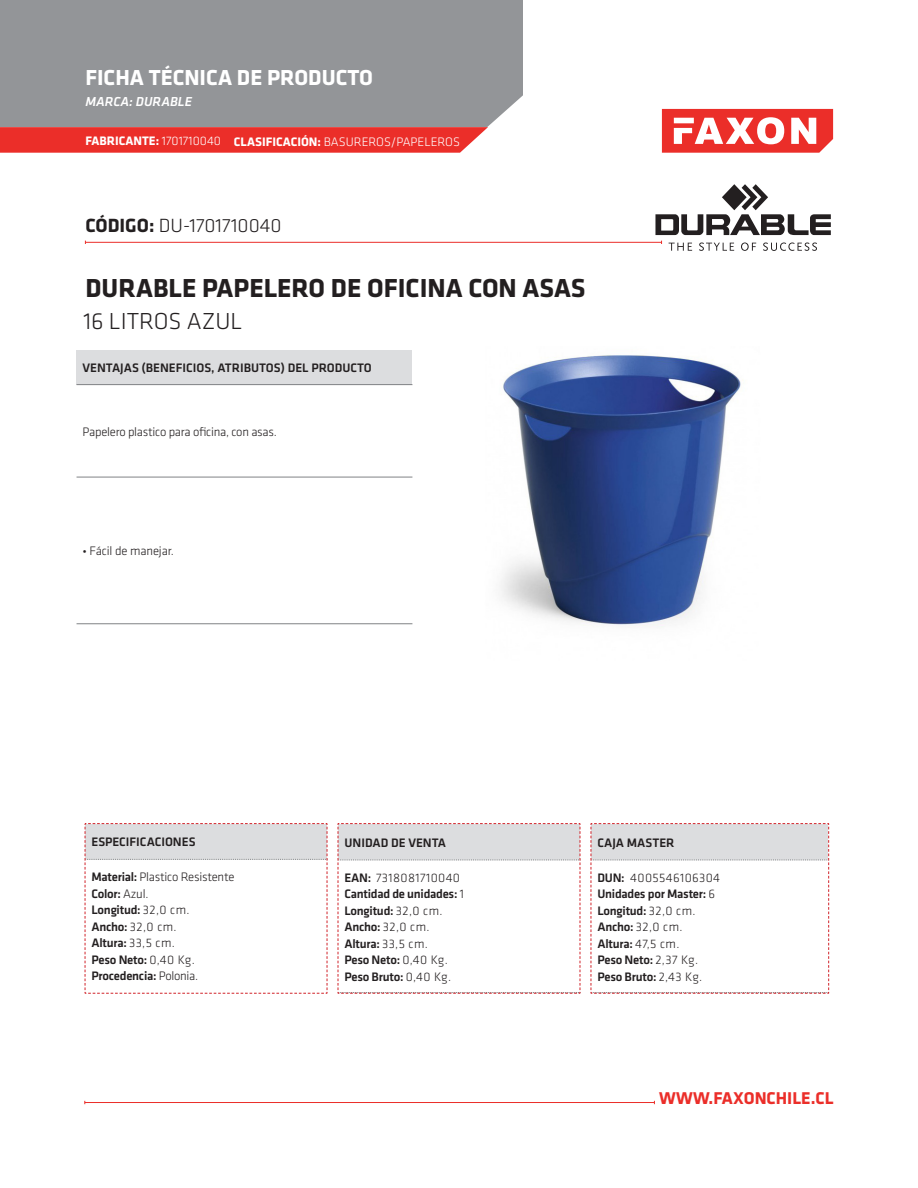
<style>
.page{position:relative;width:918px;height:1188px;background:#fff}
.page>*{position:absolute;margin:0;border:0;box-sizing:border-box;transform-origin:0 0}
.t1{font:700 27px "Klavika";color:#231f20}
.t2{font:300 24px "Klavika";color:#231f20}
.t3{font:700 22.5px "Klavika";color:#fff}
.t4{font:300 19.8px "Klavika";color:#231f20}
.t5{font:700 17.7px "Klavika";color:#eb2e29}
.t6{font:italic 500 13.5px "Klavika";color:#fff}
.t7{font:500 12.75px "Klavika";letter-spacing:-.02em;color:#231f20}
.t8{font:300 12.75px "Klavika";letter-spacing:-.02em;color:#231f20}
.t9{font:500 12.75px "Klavika";color:#231f20}
.t10{font:300 12.75px "Klavika";letter-spacing:.03em;color:#231f20}
.t11{font:300 12.75px "Klavika";color:#fff}
.t12{font:700 12.75px "Klavika";color:#fff}
.s1{font-weight:300}
.s2{font-weight:700}
.s3{font-family:"Vista Sans Reg";font-weight:400}
.s4{font-weight:500}
</style>
<div class="page">
<svg style="left:662px;top:109px;width:171px;height:44px"></svg>
<hr style="left:85px;top:242px;width:577px;height:1px;background:#eb2e29">
<div style="left:0;top:0;width:523px;height:127px;background:#939598"></div>
<svg style="left:84px;top:823px;width:244px;height:171px"></svg>
<svg style="left:337px;top:823px;width:244px;height:171px"></svg>
<svg style="left:590px;top:823px;width:240px;height:171px"></svg>
<svg style="left:0;top:127px;width:488px;height:26px;background:#eb3732"></svg>
<img style="left:500px;top:355px;width:243px;height:273px">
<div style="left:77px;top:350px;width:335px;height:35px;background:#dcdddf"></div>
<hr style="left:77px;top:624px;width:335px;height:1px;background:#808285">
<hr style="left:77px;top:384px;width:335px;height:1px;background:#808285">
<hr style="left:77px;top:477px;width:335px;height:1px;background:#808285">
<hr style="left:85px;top:1102px;width:569px;height:1px;background:#eb2e29">
<svg style="left:669px;top:243px;width:23px;height:8px"></svg>
<svg style="left:699px;top:243px;width:35px;height:8px"></svg>
<svg style="left:741px;top:243px;width:15px;height:8px"></svg>
<svg style="left:763px;top:243px;width:54px;height:8px"></svg>
<svg style="left:655px;top:184px;width:176px;height:51px"></svg>
<p class="t3" style="left:85px;top:65px;width:289px">FICHA TÉCNICA DE PRODUCTO</p>
<p class="t6" style="left:85px;top:94px;width:108px">MARCA: DURABLE</p>
<p class="t12" style="left:86px;top:134px;width:137px">FABRICANTE: <span class="s1">1701710040</span></p>
<p class="t11" style="left:234px;top:135px;width:228px"><span class="s2">CLASIFICACIÓN:</span> BASUREROS/PAPELEROS</p>
<p class="t4" style="left:85px;top:215px;width:198px"><span class="s2">CÓDIGO:</span> DU-1701710040</p>
<p class="t1" style="left:85px;top:274px;width:502px">DURABLE PAPELERO DE OFICINA CON ASAS</p>
<p class="t2" style="left:83px;top:308px;width:160px">16 LITROS AZUL</p>
<p class="t9" style="left:83px;top:361px;width:291px">VENTAJAS (BENEFICIOS, ATRIBUTOS) DEL PRODUCTO</p>
<p class="t8" style="left:83px;top:424px;width:196px">Papelero plastico para oficina, con asas.</p>
<p class="t8" style="left:83px;top:544px;width:93px"><span class="s3">•</span> Fácil de manejar.</p>
<p class="t9" style="left:91px;top:835px;width:106px">ESPECIFICACIONES</p>
<p class="t8" style="left:91px;top:870px;width:145px"><span class="s4">Material:</span> Plastico Resistente</p>
<p class="t7" style="left:91px;top:887px;width:58px">Color: <span class="s1">Azul.</span></p>
<p class="t7" style="left:91px;top:903px;width:100px">Longitud: <span class="s1">32,0 cm.</span></p>
<p class="t8" style="left:91px;top:920px;width:87px"><span class="s4">Ancho:</span> 32,0 cm.</p>
<p class="t7" style="left:91px;top:936px;width:85px">Altura: <span class="s1">33,5 cm.</span></p>
<p class="t7" style="left:91px;top:953px;width:105px">Peso Neto: <span class="s1">0,40 Kg.</span></p>
<p class="t7" style="left:91px;top:969px;width:108px">Procedencia: <span class="s1">Polonia.</span></p>
<p class="t9" style="left:344px;top:836px;width:103px">UNIDAD DE VENTA</p>
<p class="t10" style="left:344px;top:870px;width:117px"><span class="s4">EAN:</span> 7318081710040</p>
<p class="t7" style="left:344px;top:887px;width:121px">Cantidad de unidades: <span class="s1">1</span></p>
<p class="t7" style="left:344px;top:903px;width:100px">Longitud: <span class="s1">32,0 cm.</span></p>
<p class="t8" style="left:344px;top:920px;width:87px"><span class="s4">Ancho:</span> 32,0 cm.</p>
<p class="t7" style="left:344px;top:936px;width:85px">Altura: <span class="s1">33,5 cm.</span></p>
<p class="t7" style="left:344px;top:953px;width:105px">Peso Neto: <span class="s1">0,40 Kg.</span></p>
<p class="t7" style="left:344px;top:969px;width:108px">Peso Bruto: <span class="s1">0,40 Kg.</span></p>
<p class="t9" style="left:597px;top:836px;width:79px">CAJA MASTER</p>
<p class="t10" style="left:597px;top:870px;width:124px"><span class="s4">DUN:</span> 4005546106304</p>
<p class="t7" style="left:597px;top:887px;width:119px">Unidades por Master: <span class="s1">6</span></p>
<p class="t7" style="left:597px;top:903px;width:100px">Longitud: <span class="s1">32,0 cm.</span></p>
<p class="t8" style="left:597px;top:920px;width:87px"><span class="s4">Ancho:</span> 32,0 cm.</p>
<p class="t7" style="left:597px;top:936px;width:84px">Altura: <span class="s1">47,5 cm.</span></p>
<p class="t7" style="left:597px;top:953px;width:102px">Peso Neto: <span class="s1">2,37 Kg.</span></p>
<p class="t7" style="left:597px;top:969px;width:106px">Peso Bruto: <span class="s1">2,43 Kg.</span></p>
<p class="t5" style="left:659px;top:1088px;width:176px">WWW.FAXONCHILE.CL</p>
</div>
